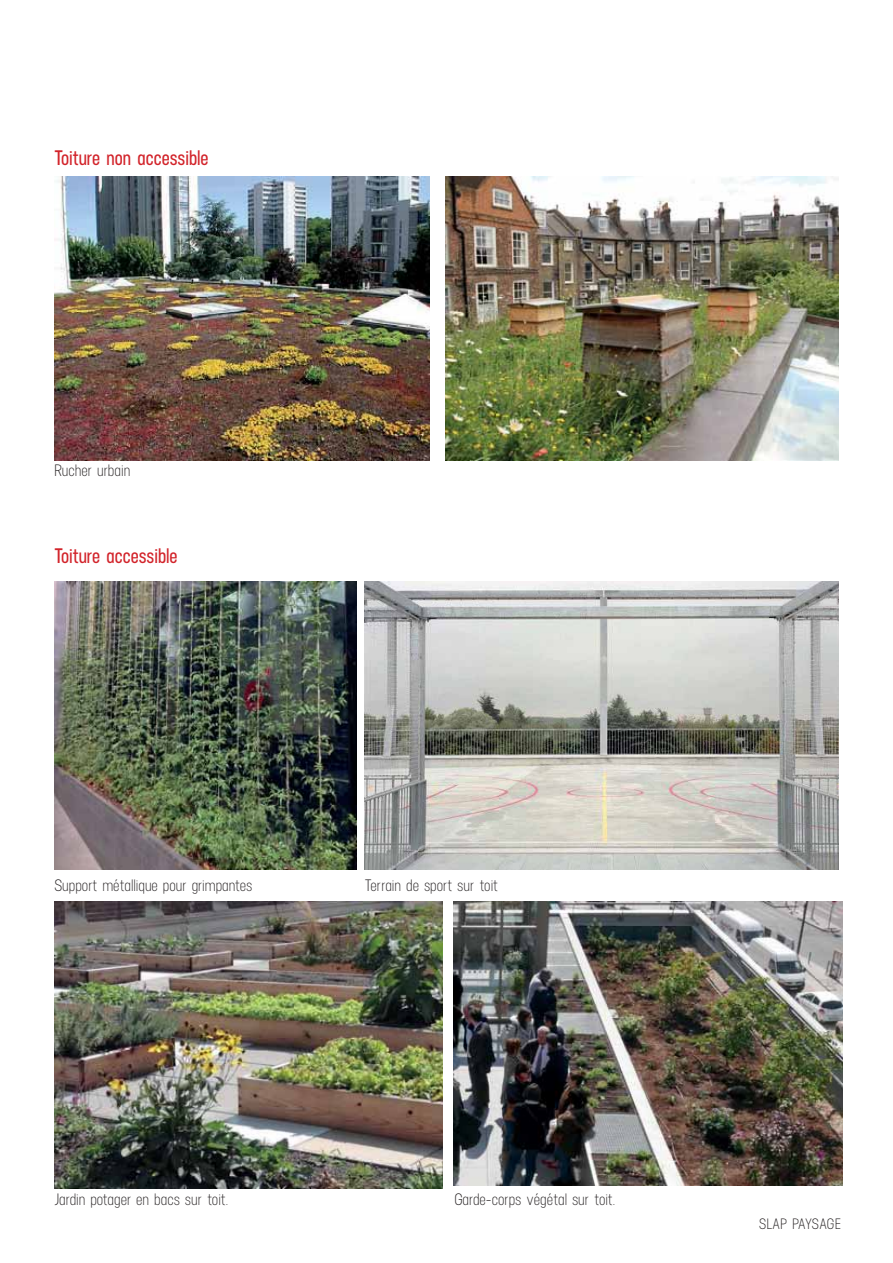
<style>
.page{position:relative;width:893px;height:1263px;background:#fff}
.page>*{position:absolute;margin:0;border:0;box-sizing:border-box;transform-origin:0 0}
.t1{font:600 21px "Neusa";color:#d2232a}
.t2{font:16.5px "Neusa";color:#231f20}
.t3{font:15px "Neusa";letter-spacing:-.035em;color:#231f20}
</style>
<div class="page">
<img style="left:54px;top:582px;width:302px;height:288px">
<img style="left:365px;top:582px;width:474px;height:288px">
<img style="left:453px;top:902px;width:390px;height:283px">
<img style="left:446px;top:177px;width:393px;height:283px">
<img style="left:54px;top:902px;width:389px;height:286px">
<img style="left:54px;top:177px;width:376px;height:283px">
<p class="t1" style="left:54px;top:150px;width:156px">Toiture non accessible</p>
<p class="t2" style="left:54px;top:465px;width:78px">Rucher urbain</p>
<p class="t1" style="left:54px;top:549px;width:125px">Toiture accessible</p>
<p class="t2" style="left:54px;top:879px;width:200px">Support métallique pour grimpantes</p>
<p class="t2" style="left:365px;top:879px;width:135px">Terrain de sport sur toit</p>
<p class="t2" style="left:54px;top:1193px;width:176px">Jardin potager en bacs sur toit.</p>
<p class="t2" style="left:454px;top:1193px;width:163px">Garde-corps végétal sur toit.</p>
<p class="t3" style="left:759px;top:1218px;width:84px">SLAP PAYSAGE</p>
</div>
